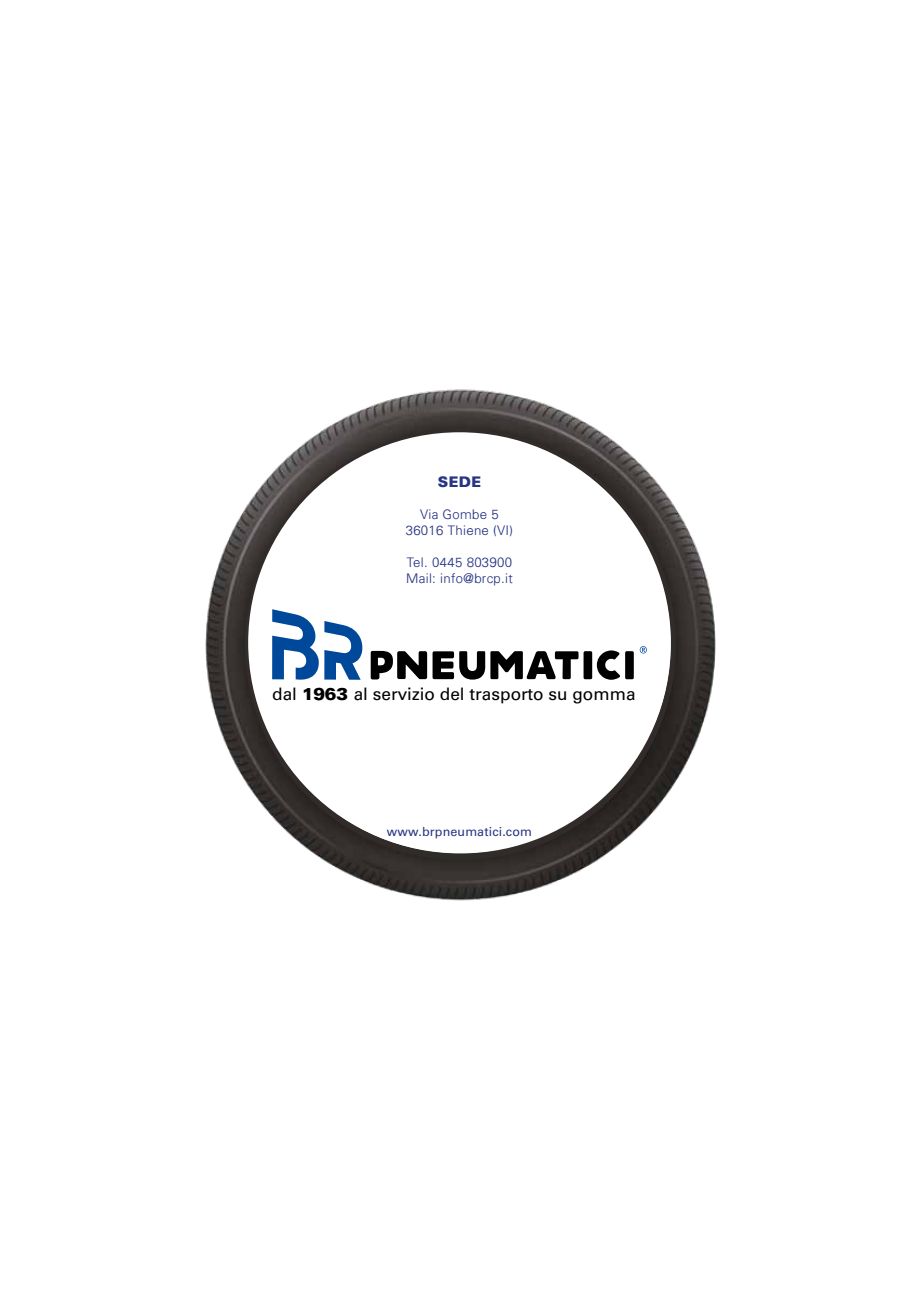
<style>
.page{position:relative;width:919px;height:1289px;background:#fff}
.page>*{position:absolute;margin:0;border:0;box-sizing:border-box;transform-origin:0 0}
.t1{font:17.25px "Univers LT Std";color:#000}
.t2{font:900 14.55px "Univers";color:#283583}
.t3{font:300 13.2px/15.9px "Univers";letter-spacing:.025em;color:#283583;text-align:center}
.t4{font:12.6px "Univers LT Std";letter-spacing:.01em;color:#283583}
.s1{font-family:"Univers";font-weight:900}
</style>
<div class="page">
<img style="left:205px;top:389px;width:511px;height:512px">
<img style="left:250px;top:435px;width:420px;height:418px">
<div style="left:248px;top:432px;width:422px;height:421px;background:#fff;border-radius:50%"></div>
<svg style="left:272px;top:609px;width:90px;height:70px"></svg>
<svg style="left:370px;top:650px;width:263px;height:29px"></svg>
<svg style="left:639px;top:646px;width:7px;height:7px"></svg>
<p class="t2" style="left:438px;top:472px;width:45px">SEDE</p>
<p class="t3" style="left:405px;top:506px;width:109px">Via Gombe 5<br>36016 Thiene (VI)</p>
<p class="t3" style="left:406px;top:554px;width:108px;text-align:left">Tel. 0445 803900<br>Mail: info@brcp.it</p>
<h1 class="t1" style="left:272px;top:684px;width:365px">dal <span class="s1">1963</span> al servizio del trasporto su gomma</h1>
<p class="t4" style="left:387px;top:823px;width:146px">www.brpneumatici.com</p>
</div>
